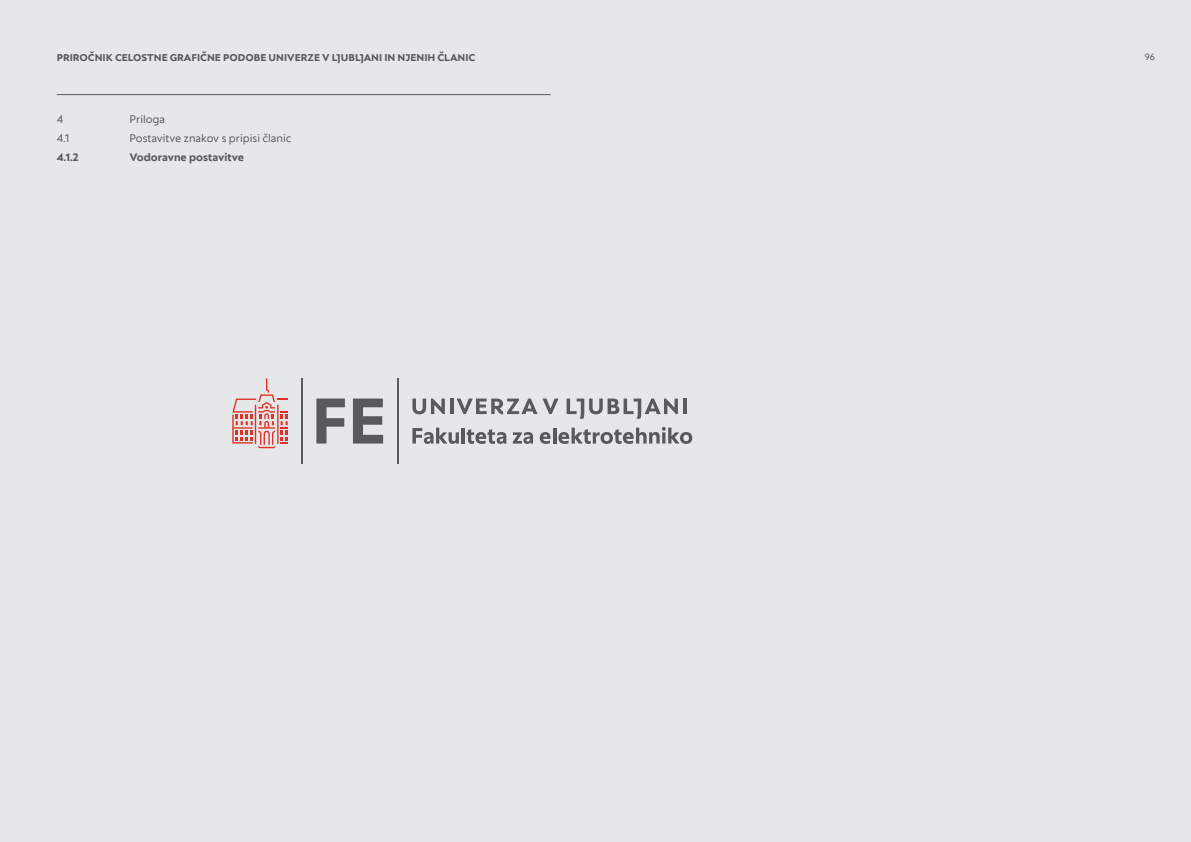
<style>
.page{position:relative;width:1191px;height:842px;background:#e6e7e8}
.page>*{position:absolute;margin:0;border:0;box-sizing:border-box;transform-origin:0 0}
.t1{font:11px "Univerza Sans";color:#58595b}
.t2{font:700 11px "Univerza Sans";color:#58595b}
.t3{font:700 10px "Univerza Sans";color:#58595b}
.t4{font:9px "Univerza Sans";color:#58595b}
</style>
<div class="page">
<hr style="left:57px;top:94px;width:493px;height:1px;background:#58595b">
<hr style="left:397px;top:378px;width:1px;height:85px;background:#58595b">
<svg style="left:412px;top:428px;width:47px;height:16px"></svg>
<hr style="left:462px;top:428px;width:3px;height:16px;background:#58595b">
<svg style="left:466px;top:429px;width:40px;height:15px"></svg>
<svg style="left:513px;top:432px;width:20px;height:12px"></svg>
<svg style="left:540px;top:432px;width:10px;height:12px"></svg>
<hr style="left:553px;top:428px;width:3px;height:16px;background:#58595b">
<svg style="left:558px;top:427px;width:134px;height:17px"></svg>
<svg style="left:316px;top:399px;width:29px;height:45px"></svg>
<svg style="left:353px;top:399px;width:30px;height:45px"></svg>
<svg style="left:232px;top:378px;width:56px;height:70px"></svg>
<hr style="left:301px;top:378px;width:1px;height:85px;background:#595a5b">
<svg style="left:412px;top:399px;width:33px;height:15px"></svg>
<hr style="left:450px;top:399px;width:3px;height:15px;background:#595a5b">
<svg style="left:457px;top:399px;width:101px;height:15px"></svg>
<hr style="left:683px;top:399px;width:3px;height:15px;background:#595a5b">
<svg style="left:566px;top:399px;width:112px;height:20px"></svg>
<p class="t3" style="left:57px;top:50px;width:420px">PRIROČNIK CELOSTNE GRAFIČNE PODOBE UNIVERZE V LJUBLJANI IN NJENIH ČLANIC</p>
<p class="t4" style="left:1144px;top:51px;width:12px">96</p>
<p class="t1" style="left:57px;top:111px;width:8px">4</p>
<p class="t1" style="left:130px;top:111px;width:37px">Priloga</p>
<p class="t1" style="left:57px;top:130px;width:14px">4.1</p>
<p class="t1" style="left:130px;top:130px;width:163px">Postavitve znakov s pripisi članic</p>
<p class="t2" style="left:57px;top:149px;width:23px">4.1.2</p>
<p class="t2" style="left:130px;top:149px;width:116px">Vodoravne postavitve</p>
</div>
